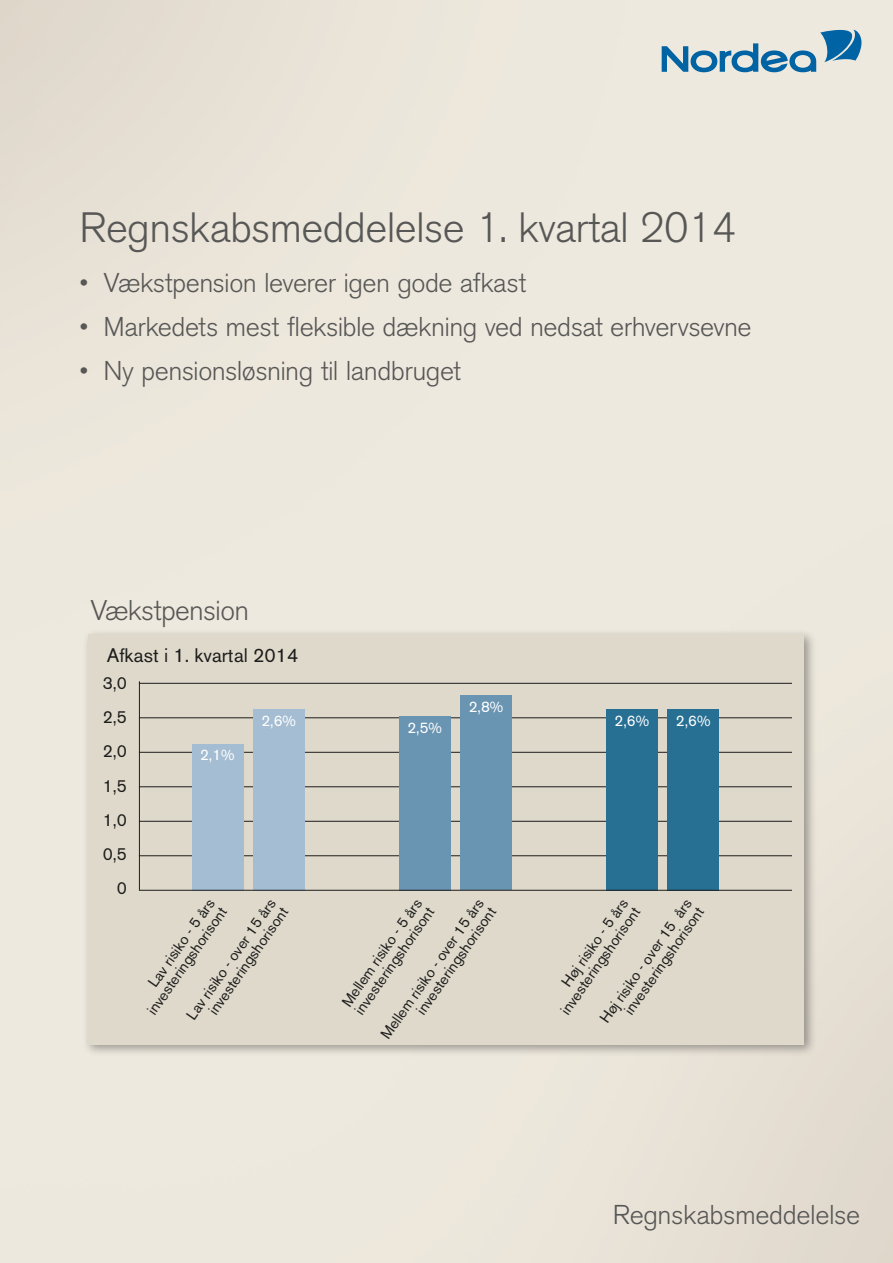
<style>
.page{position:relative;width:893px;height:1263px;background:#fff}
.page>*{position:absolute;margin:0;border:0;box-sizing:border-box;transform-origin:0 0}
.t1{font:300 42px "Akzidenz Grotesk BE";letter-spacing:-.015em;color:#575756}
.Main_heading__inside{font:300 28.2px "Akzidenz Grotesk BE";letter-spacing:-.025em;color:#575756}
.t2{font:300 27px "Akzidenz Grotesk BE";letter-spacing:-.02em;color:#575756}
.t3{font:19.5px "Akzidenz Grotesk BE";color:#1d1d1b}
.t4{font:17.4px "Akzidenz Grotesk BE";color:#1d1d1b}
.t5{font:15.3px "Akzidenz Grotesk BE";color:#fff}
.Main_heading__inside-2{font:15px/15px "Akzidenz Grotesk BE";color:#1d1d1b;text-align:right}
</style>
<div class="page">
<svg style="left:662px;top:29px;width:201px;height:43px;background:#9fbccb"></svg>
<div style="left:82px;top:628px;width:735px;height:429px;background:#1d1d1b;opacity:.4"></div>
<div style="left:89px;top:635px;width:715px;height:410px;background:#dfd9cc"></div>
<hr style="left:139px;top:681px;width:1px;height:210px;background:#1d1d1b">
<hr style="left:139px;top:855px;width:653px;height:1px;background:#1d1d1b">
<hr style="left:139px;top:821px;width:653px;height:1px;background:#1d1d1b">
<hr style="left:139px;top:786px;width:653px;height:1px;background:#1d1d1b">
<hr style="left:139px;top:752px;width:653px;height:1px;background:#1d1d1b">
<hr style="left:139px;top:683px;width:653px;height:1px;background:#1d1d1b">
<hr style="left:139px;top:717px;width:653px;height:1px;background:#1d1d1b">
<div style="left:668px;top:709px;width:51px;height:181px;background:#277093"></div>
<div style="left:606px;top:709px;width:51px;height:181px;background:#277093"></div>
<div style="left:461px;top:695px;width:51px;height:195px;background:#6994b2"></div>
<div style="left:253px;top:709px;width:51px;height:181px;background:#a4bdd2"></div>
<div style="left:399px;top:716px;width:51px;height:174px;background:#6994b2"></div>
<div style="left:192px;top:744px;width:51px;height:146px;background:#a4bdd2"></div>
<hr style="left:139px;top:890px;width:653px;height:1px;background:#1d1d1b">
<p class="t1" style="left:80px;top:204px;width:658px">Regnskabsmeddelelse 1. kvartal 2014</p>
<p class="t2" style="left:80px;top:267px;width:448px">• Vækstpension leverer igen gode afkast</p>
<p class="t2" style="left:80px;top:312px;width:674px">• Markedets mest fleksible dækning ved nedsat erhvervsevne</p>
<p class="t2" style="left:80px;top:356px;width:383px">• Ny pensionsløsning til landbruget</p>
<p class="Main_heading__inside" style="left:90px;top:594px;width:160px">Vækstpension</p>
<p class="t3" style="left:107px;top:644px;width:193px">Afkast i 1. kvartal 2014</p>
<p class="t4" style="left:103px;top:672px;width:26px">3,0</p>
<p class="t4" style="left:103px;top:707px;width:26px">2,5</p>
<p class="t5" style="left:614px;top:711px;width:36px">2,6%</p>
<p class="t5" style="left:676px;top:711px;width:36px">2,6%</p>
<p class="t5" style="left:469px;top:697px;width:36px">2,8%</p>
<p class="t5" style="left:261px;top:711px;width:36px">2,6%</p>
<p class="t5" style="left:407px;top:718px;width:36px">2,5%</p>
<p class="t4" style="left:103px;top:741px;width:26px">2,0</p>
<p class="t4" style="left:103px;top:775px;width:26px">1,5</p>
<p class="t4" style="left:103px;top:809px;width:26px">1,0</p>
<p class="t4" style="left:103px;top:844px;width:26px">0,5</p>
<p class="t4" style="left:117px;top:878px;width:12px">0</p>
<p class="t5" style="left:200px;top:746px;width:36px">2,1%</p>
<p class="Main_heading__inside-2" style="left:184px;top:1013px;width:145px;rotate:-55deg">Lav risiko - over 15 års investeringshorisont</p>
<p class="Main_heading__inside-2" style="left:378px;top:1033px;width:169px;rotate:-55deg">Mellem risiko - over 15 års investeringshorisont</p>
<p class="Main_heading__inside-2" style="left:545px;top:1000px;width:129px;rotate:-55deg">Høj risiko - 5 års investeringshorisont</p>
<p class="Main_heading__inside-2" style="left:597px;top:1017px;width:150px;rotate:-55deg">Høj risiko - over 15 års investeringshorisont</p>
<p class="Main_heading__inside-2" style="left:339px;top:1000px;width:129px;text-align:left;rotate:-55deg">Mellem risiko - 5 års investeringshorisont</p>
<p class="Main_heading__inside-2" style="left:132px;top:1000px;width:129px;rotate:-55deg">Lav risiko - 5 års investeringshorisont</p>
<p class="t2" style="left:613px;top:1199px;width:249px">Regnskabsmeddelelse</p>
</div>
